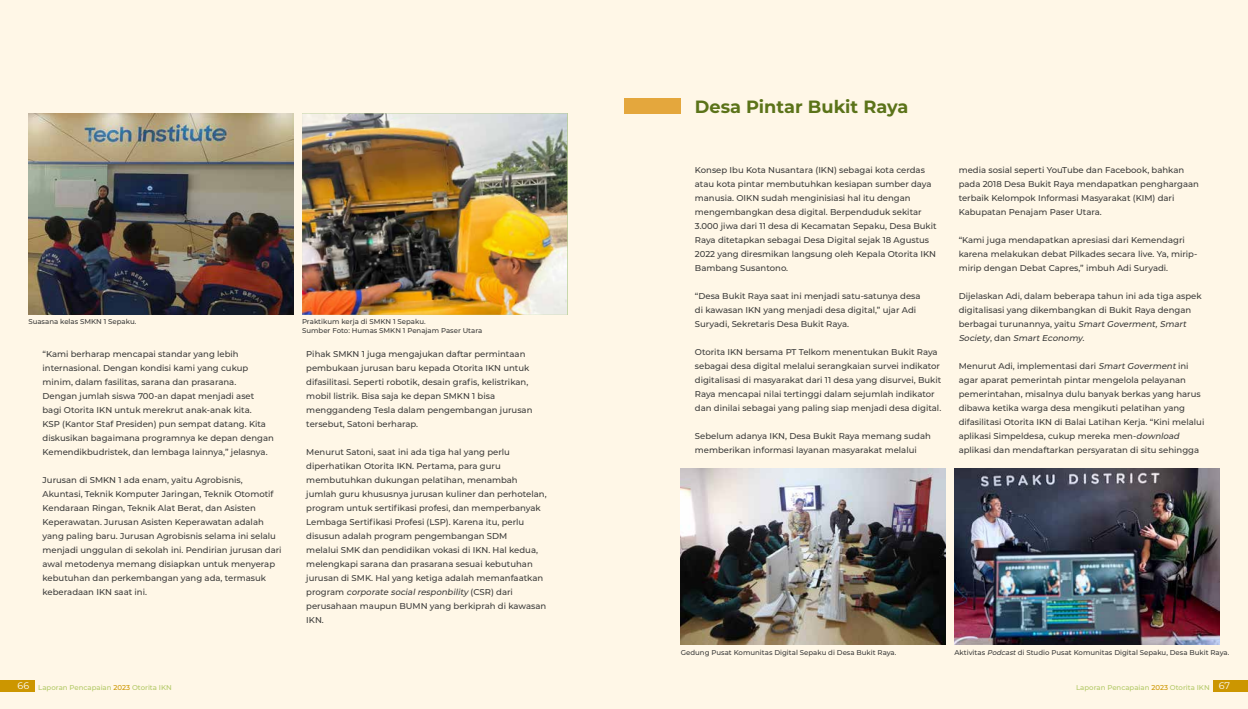
<style>
.page{position:relative;width:1248px;height:709px;background:#fff}
.page>*{position:absolute;margin:0;border:0;box-sizing:border-box;transform-origin:0 0}
.t1{font:700 17.7px "Montserrat";color:#5b7319}
.t2{font:500 8.5px/14px "Montserrat";color:#3c3c3b}
.t3{font:500 7px/8.4px "Montserrat";color:#3c3c3b}
.t4{font:500 7px "Montserrat";color:#b2c966}
.s1{font-style:italic}
.s2{font-weight:400;font-size:9.5px;color:#fff}
.s3{color:#cc9600}
</style>
<div class="page">
<div style="left:0;top:0;width:1247px;height:709px;background:#fff7e7"></div>
<img style="left:302px;top:113px;width:265px;height:202px">
<img style="left:680px;top:468px;width:265px;height:176px">
<img style="left:28px;top:113px;width:265px;height:202px">
<img style="left:954px;top:468px;width:265px;height:176px">
<div style="left:624px;top:98px;width:56px;height:15px;background:#e4a73d"></div>
<div style="left:0;top:680px;width:34px;height:12px;background:#cc9600"></div>
<div style="left:1213px;top:680px;width:34px;height:12px;background:#cc9600"></div>
<p class="t3" style="left:28px;top:317px;width:110px">Suasana kelas SMKN 1 Sepaku.</p>
<p class="t3" style="left:302px;top:317px;width:182px">Praktikum kerja di SMKN 1 Sepaku.<br>Sumber Foto: Humas SMKN 1 Penajam Paser Utara</p>
<p class="t2" style="left:43px;top:347px;width:233px">“Kami berharap mencapai standar yang lebih internasional. Dengan kondisi kami yang cukup minim, dalam fasilitas, sarana dan prasarana.<br>Dengan jumlah siswa 700-an dapat menjadi aset bagi Otorita IKN untuk merekrut anak-anak kita.<br>KSP (Kantor Staf Presiden) pun sempat datang. Kita diskusikan bagaimana programnya ke depan dengan Kemendikbudristek, dan lembaga lainnya,” jelasnya.</p>
<p class="t2" style="left:43px;top:473px;width:240px">Jurusan di SMKN 1 ada enam, yaitu Agrobisnis, Akuntasi, Teknik Komputer Jaringan, Teknik Otomotif Kendaraan Ringan, Teknik Alat Berat, dan Asisten Keperawatan. Jurusan Asisten Keperawatan adalah yang paling baru. Jurusan Agrobisnis selama ini selalu menjadi unggulan di sekolah ini. Pendirian jurusan dari awal metodenya memang disiapkan untuk menyerap kebutuhan dan perkembangan yang ada, termasuk keberadaan IKN saat ini.</p>
<p class="t2" style="left:306px;top:347px;width:228px">Pihak SMKN 1 juga mengajukan daftar permintaan pembukaan jurusan baru kepada Otorita IKN untuk difasilitasi. Seperti robotik, desain grafis, kelistrikan, mobil listrik. Bisa saja ke depan SMKN 1 bisa menggandeng Tesla dalam pengembangan jurusan tersebut, Satoni berharap.</p>
<p class="t2" style="left:306px;top:445px;width:242px">Menurut Satoni, saat ini ada tiga hal yang perlu diperhatikan Otorita IKN. Pertama, para guru membutuhkan dukungan pelatihan, menambah jumlah guru khususnya jurusan kuliner dan perhotelan, program untuk sertifikasi profesi, dan memperbanyak Lembaga Sertifikasi Profesi (LSP). Karena itu, perlu disusun adalah program pengembangan SDM<br>melalui SMK dan pendidikan vokasi di IKN. Hal kedua, melengkapi sarana dan prasarana sesuai kebutuhan jurusan di SMK. Hal yang ketiga adalah memanfaatkan p ro g r a m <span class="s1">corporate socialresponbility</span> ( C S R ) d a r i perusahaan maupun BUMN yang berkiprah di kawasan IKN.</p>
<h1 class="t1" style="left:694px;top:94px;width:215px">Desa Pintar Bukit Raya</h1>
<p class="t2" style="left:694px;top:162px;width:243px">Konsep Ibu Kota Nusantara (IKN) sebagai kota cerdas atau kota pintar membutuhkan kesiapan sumber daya manusia. OIKN sudah menginisiasi hal itu dengan mengembangkan desa digital. Berpenduduk sekitar 3.000 jiwa dari 11 desa di Kecamatan Sepaku, Desa Bukit Raya ditetapkan sebagai Desa Digital sejak 18 Agustus 2022 yang diresmikan langsung oleh Kepala Otorita IKN Bambang Susantono.</p>
<p class="t2" style="left:694px;top:288px;width:227px">“Desa Bukit Raya saat ini menjadi satu-satunya desa di kawasan IKN yang menjadi desa digital,” ujar Adi<br>Suryadi, Sekretaris Desa Bukit Raya.</p>
<p class="t2" style="left:694px;top:344px;width:248px">Otorita IKN bersama PT Telkom menentukan Bukit Raya sebagai desa digital melalui serangkaian survei indikator digitalisasi di masyarakat dari 11 desa yang disurvei, Bukit Raya mencapai nilai tertinggi dalam sejumlah indikator dan dinilai sebagai yang paling siap menjadi desa digital.</p>
<p class="t2" style="left:694px;top:428px;width:237px">Sebelum adanya IKN, Desa Bukit Raya memang sudah memberikan informasi layanan masyarakat melalui</p>
<p class="t2" style="left:958px;top:162px;width:242px">media sosial seperti YouTube dan Facebook, bahkan pada 2018 Desa Bukit Raya mendapatkan penghargaan terbaik Kelompok Informasi Masyarakat (KIM) dari Kabupatan Penajam Paser Utara.</p>
<p class="t2" style="left:958px;top:232px;width:240px">“Kami juga mendapatkan apresiasi dari Kemendagri karena melakukan debat Pilkades secara live. Ya, mirip&shy;mirip dengan Debat Capres,” imbuh Adi Suryadi.</p>
<p class="t2" style="left:958px;top:288px;width:244px">Dijelaskan Adi, dalam beberapa tahun ini ada tiga aspek digitalisasi yang dikembangkan di Bukit Raya dengan berbagai turunannya, yaitu <span class="s1">SmartGoverment,Smart Society</span>, d a n <span class="s1">SmartEconomy.</span></p>
<p class="t2" style="left:958px;top:358px;width:247px">Menurut Adi, implementasi dari <span class="s1">SmartGoverment</span>ini agar aparat pemerintah pintar mengelola pelayanan pemerintahan, misalnya dulu banyak berkas yang harus dibawa ketika warga desa mengikuti pelatihan yang difasilitasi Otorita IKN di Balai Latihan Kerja. “Kini melalui aplikasi Simpeldesa, cukup mereka men-<span class="s1">download </span>aplikasi dan mendaftarkan persyaratan di situ sehingga</p>
<p class="t3" style="left:680px;top:648px;width:217px">Gedung Pusat Komunitas Digital Sepaku di Desa Bukit Raya.</p>
<p class="t3" style="left:954px;top:648px;width:276px">Aktivitas <span class="s1">Podcast</span>di Studio Pusat Komunitas Digital Sepaku, Desa Bukit Raya.</p>
<p class="t4" style="left:18px;top:682px;width:156px"><span class="s2">66</span> Laporan Pencapaian <span class="s3">2023</span> Otorita IKN</p>
<p class="t4" style="left:1075px;top:682px;width:156px">Laporan Pencapaian <span class="s3">2023</span> Otorita IKN <span class="s2">67</span></p>
</div>
